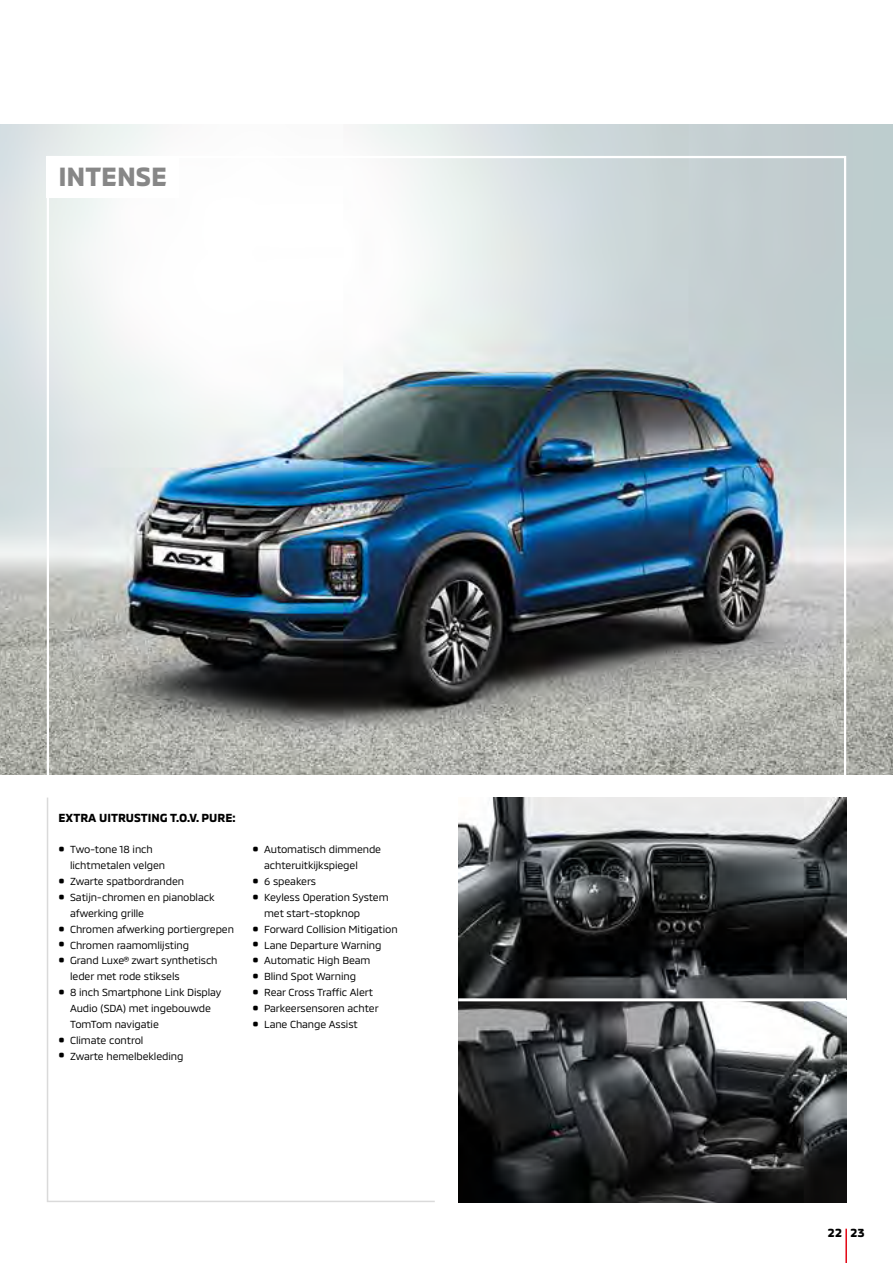
<style>
.page{position:relative;width:893px;height:1263px;background:#fff}
.page>*{position:absolute;margin:0;border:0;box-sizing:border-box;transform-origin:0 0}
.t1{font:700 27px "MMC";letter-spacing:-.005em;color:#878787}
.t2{font:700 12px "MMC";color:#000}
.t3{font:10.5px/15.9px "MMC";letter-spacing:-.01em;color:#000}
.s1{font-weight:700;font-size:18px}
</style>
<div class="page">
<img style="left:0;top:124px;width:893px;height:650px">
<div style="left:47px;top:156px;width:132px;height:42px;background:#fff"></div>
<svg style="left:47px;top:797px;width:388px;height:405px"></svg>
<img style="left:458px;top:797px;width:388px;height:405px">
<hr style="left:458px;top:998px;width:388px;height:3px;background:#fff">
<hr style="left:845px;top:1229px;width:2px;height:34px;background:#e30613">
<h1 class="t1" style="left:58px;top:155px;width:110px">INTENSE</h1>
<p class="t2" style="left:58px;top:808px;width:179px">EXTRA UITRUSTING T.O.V. PURE:</p>
<p class="t3" style="left:70px;top:840px;width:96px;text-indent:-12px"><span class="s1">•</span> Two-tone 18 inch lichtmetalen velgen</p>
<p class="t3" style="left:58px;top:872px;width:127px"><span class="s1">•</span> Zwarte spatbordranden</p>
<p class="t3" style="left:70px;top:888px;width:146px;text-indent:-12px"><span class="s1">•</span> Satijn-chromen en pianoblack afwerking grille</p>
<p class="t3" style="left:58px;top:920px;width:177px"><span class="s1">•</span> Chromen afwerking portiergrepen</p>
<p class="t3" style="left:58px;top:935px;width:132px"><span class="s1">•</span> Chromen raamomlijsting</p>
<p class="t3" style="left:70px;top:951px;width:149px;text-indent:-12px"><span class="s1">•</span> Grand Luxe® zwart synthetisch leder met rode stiksels</p>
<p class="t3" style="left:70px;top:983px;width:153px;text-indent:-12px"><span class="s1">•</span> 8 inch Smartphone Link Display<br>Audio (SDA) met ingebouwde<br>TomTom navigatie</p>
<p class="t3" style="left:58px;top:1031px;width:87px"><span class="s1">•</span> Climate control</p>
<p class="t3" style="left:58px;top:1046px;width:126px"><span class="s1">•</span> Zwarte hemelbekleding</p>
<p class="t3" style="left:264px;top:840px;width:118px;text-indent:-12px"><span class="s1">•</span> Automatisch dimmende achteruitkijkspiegel</p>
<p class="t3" style="left:252px;top:872px;width:65px"><span class="s1">•</span> 6 speakers</p>
<p class="t3" style="left:264px;top:888px;width:126px;text-indent:-12px"><span class="s1">•</span> Keyless Operation System met start-stopknop</p>
<p class="t3" style="left:252px;top:920px;width:147px"><span class="s1">•</span> Forward Collision Mitigation</p>
<p class="t3" style="left:252px;top:935px;width:130px"><span class="s1">•</span> Lane Departure Warning</p>
<p class="t3" style="left:252px;top:951px;width:119px"><span class="s1">•</span> Automatic High Beam</p>
<p class="t3" style="left:252px;top:967px;width:105px"><span class="s1">•</span> Blind Spot Warning</p>
<p class="t3" style="left:252px;top:983px;width:122px"><span class="s1">•</span> Rear Cross Traffic Alert</p>
<p class="t3" style="left:252px;top:999px;width:128px"><span class="s1">•</span> Parkeersensoren achter</p>
<p class="t3" style="left:252px;top:1015px;width:107px"><span class="s1">•</span> Lane Change Assist</p>
<p class="t2" style="left:828px;top:1223px;width:38px">22 23</p>
</div>
